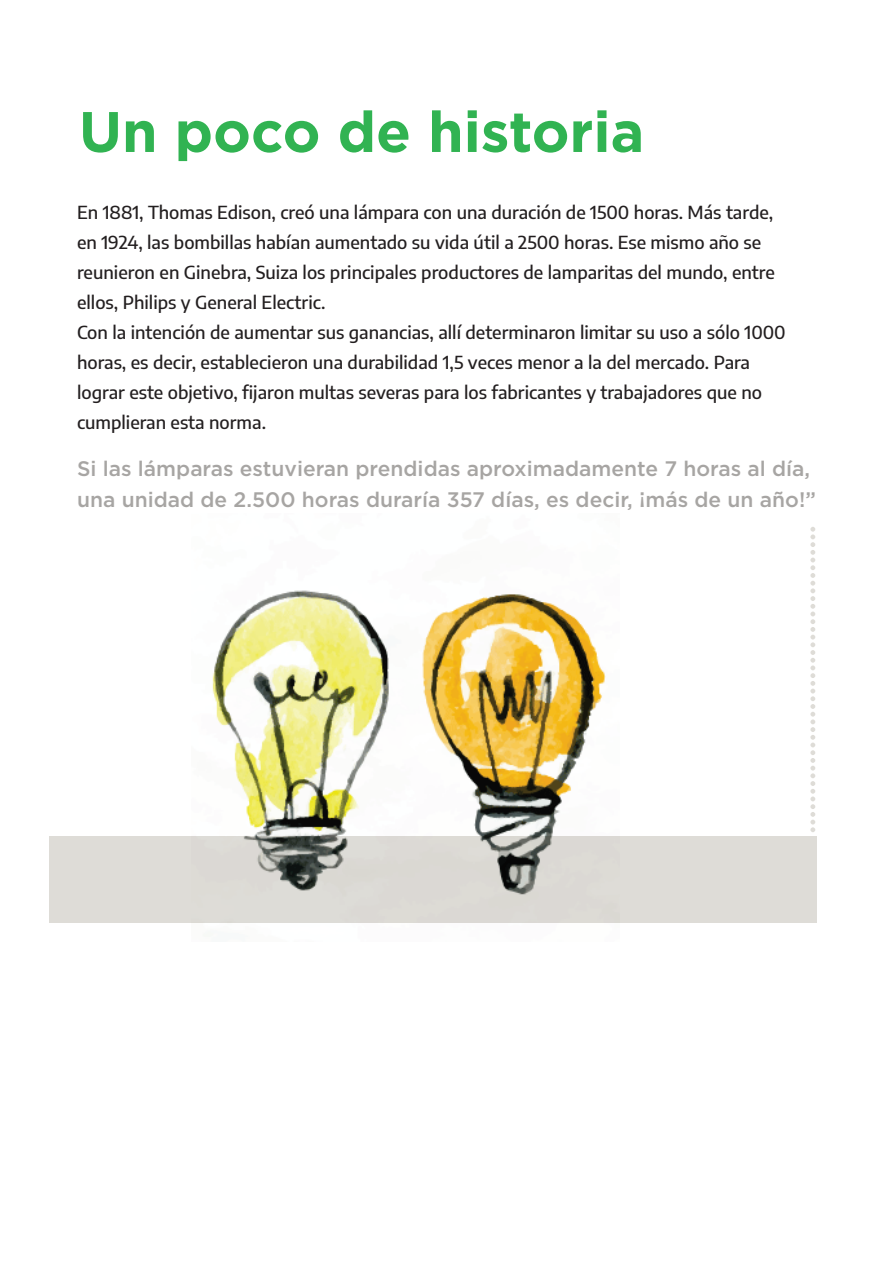
<style>
.page{position:relative;width:893px;height:1268px;background:#fff}
.page>*{position:absolute;margin:0;border:0;box-sizing:border-box;transform-origin:0 0}
.t1{font:700 57px "Gotham";color:#31b352}
.t2{font:500 21px/30px "Gotham";color:#a7a5a3}
.t3{font:500 18px/30px "Encode Sans";color:#231f20}
</style>
<div class="page">
<div style="left:49px;top:836px;width:768px;height:87px;background:#dedcd7"></div>
<svg style="left:810px;top:527px;width:5px;height:305px"></svg>
<img style="left:212px;top:590px;width:394px;height:305px">
<h1 class="t1" style="left:79px;top:99px;width:567px">Un poco de historia</h1>
<p class="t3" style="left:77px;top:197px;width:710px">En 1881, Thomas Edison, creó una lámpara con una duración de 1500 horas. Más tarde, en 1924, las bombillas habían aumentado su vida útil a 2500 horas. Ese mismo año se reunieron en Ginebra, Suiza los principales productores de lamparitas del mundo, entre ellos, Philips y General Electric.<br>Con la intención de aumentar sus ganancias, allí determinaron limitar su uso a sólo 1000 horas, es decir, establecieron una durabilidad 1,5 veces menor a la del mercado. Para lograr este objetivo, fijaron multas severas para los fabricantes y trabajadores que no cumplieran esta norma.</p>
<p class="t2" style="left:77px;top:453px;width:740px">Si las lámparas estuvieran prendidas aproximadamente 7 horas al día, una unidad de 2.500 horas duraría 357 días, es decir, ¡más de un año!”</p>
</div>
